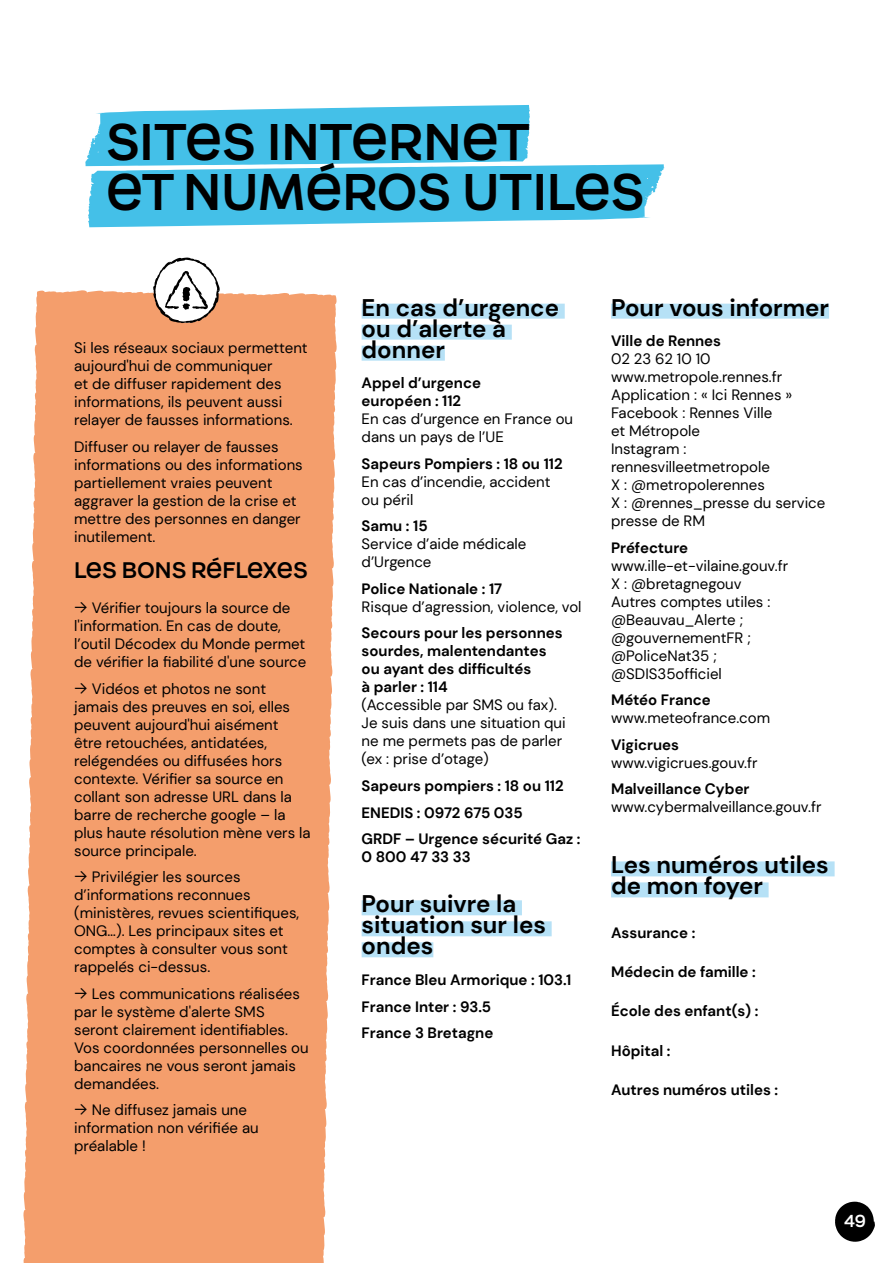
<style>
.page{position:relative;width:893px;height:1263px;background:#fff}
.page>*{position:absolute;margin:0;border:0;box-sizing:border-box;transform-origin:0 0}
.t1{font:500 48px/49.5px "Condate";color:#000}
.t2{font:700 24px/21px "DM Sans";color:#000}
.t3{font:500 21px "Condate";color:#000}
.t4{font:500 16.2px "Condate";color:#fff}
.t5{font:15px/18px "DM Sans";color:#000}
.t6{font:700 15px/18px "DM Sans";color:#000}
.s1{font-family:"Condate";font-weight:300}
</style>
<div class="page">
<svg style="left:835px;top:1202px;width:40px;height:40px"></svg>
<svg style="left:85px;top:105px;width:580px;height:122px"></svg>
<div style="left:362px;top:304px;width:203px;height:15px;background:#b6e1f6"></div>
<div style="left:362px;top:325px;width:150px;height:15px;background:#b6e1f6"></div>
<div style="left:362px;top:346px;width:83px;height:15px;background:#b6e1f6"></div>
<div style="left:23px;top:290px;width:314px;height:973px;background:#f49e6c"></div>
<div style="left:611px;top:304px;width:218px;height:15px;background:#b6e1f6"></div>
<div style="left:362px;top:900px;width:160px;height:15px;background:#b6e1f6"></div>
<div style="left:362px;top:921px;width:190px;height:15px;background:#b6e1f6"></div>
<div style="left:362px;top:942px;width:71px;height:15px;background:#b6e1f6"></div>
<div style="left:611px;top:861px;width:224px;height:15px;background:#b6e1f6"></div>
<div style="left:611px;top:882px;width:158px;height:15px;background:#b6e1f6"></div>
<svg style="left:153px;top:257px;width:67px;height:66px"></svg>
<h1 class="t1" style="left:106px;top:117px;width:539px">SITES INTERNET<br>ET NUMÉROS UTILES</h1>
<p class="t5" style="left:74px;top:339px;width:235px">Si les réseaux sociaux permettent aujourd'hui de communiquer<br>et de diffuser rapidement des informations, ils peuvent aussi relayer de fausses informations.</p>
<p class="t5" style="left:74px;top:437px;width:230px">Diffuser ou relayer de fausses informations ou des informations partiellement vraies peuvent aggraver la gestion de la crise et mettre des personnes en danger inutilement.</p>
<h3 class="t3" style="left:74px;top:557px;width:235px">LES BONS RÉFLEXES</h3>
<p class="t5" style="left:74px;top:599px;width:234px"><span class="s1">→</span> Vérifier toujours la source de l'information. En cas de doute, l’outil Décodex du Monde permet de vérifier la fiabilité d'une source</p>
<p class="t5" style="left:74px;top:679px;width:238px"><span class="s1">→</span> Vidéos et photos ne sont jamais des preuves en soi, elles peuvent aujourd'hui aisément<br>être retouchées, antidatées, relégendées ou diffusées hors contexte. Vérifier sa source en collant son adresse URL dans la barre de recherche google – la plus haute résolution mène vers la source principale.</p>
<p class="t5" style="left:74px;top:868px;width:227px"><span class="s1">→</span> Privilégier les sources d’informations reconnues (ministères, revues scientifiques,<br>ONG…). Les principaux sites et comptes à consulter vous sont rappelés ci-dessus.</p>
<p class="t5" style="left:74px;top:984px;width:236px"><span class="s1">→</span> Les communications réalisées par le système d'alerte SMS seront clairement identifiables.<br>Vos coordonnées personnelles ou bancaires ne vous seront jamais demandées.</p>
<p class="t5" style="left:74px;top:1101px;width:186px"><span class="s1">→</span> Ne diffusez jamais une information non vérifiée au préalable !</p>
<h2 class="t2" style="left:362px;top:297px;width:199px">En cas d’urgence ou d’alerte à donner</h2>
<p class="t6" style="left:362px;top:374px;width:121px">Appel d’urgence européen : 112</p>
<p class="t5" style="left:362px;top:410px;width:213px">En cas d’urgence en France ou dans un pays de l’UE</p>
<p class="t6" style="left:362px;top:455px;width:202px">Sapeurs Pompiers : 18 ou 112</p>
<p class="t5" style="left:362px;top:473px;width:190px">En cas d’incendie, accident ou péril</p>
<p class="t6" style="left:362px;top:517px;width:68px">Samu : 15</p>
<p class="t5" style="left:362px;top:535px;width:166px">Service d’aide médicale d’Urgence</p>
<p class="t6" style="left:362px;top:580px;width:142px">Police Nationale : 17</p>
<p class="t5" style="left:362px;top:598px;width:221px">Risque d’agression, violence, vol</p>
<p class="t6" style="left:362px;top:624px;width:203px">Secours pour les personnes sourdes, malentendantes ou ayant des difficultés<br>à parler : 114</p>
<p class="t5" style="left:362px;top:696px;width:206px">(Accessible par SMS ou fax).<br>Je suis dans une situation qui ne me permets pas de parler (ex : prise d’otage)</p>
<p class="t6" style="left:362px;top:772px;width:220px;line-height:26.5px">Sapeurs pompiers : 18 ou 112<br>ENEDIS : 0972 675 035<br>GRDF – Urgence sécurité Gaz :</p>
<p class="t6" style="left:362px;top:848px;width:111px">0 800 47 33 33</p>
<h2 class="t2" style="left:362px;top:893px;width:186px">Pour suivre la situation sur les ondes</h2>
<p class="t6" style="left:362px;top:966px;width:211px;line-height:26.5px">France Bleu Armorique : 103.1<br>France Inter : 93.5<br>France 3 Bretagne</p>
<h2 class="t2" style="left:611px;top:297px;width:219px">Pour vous informer</h2>
<p class="t6" style="left:611px;top:332px;width:112px">Ville de Rennes</p>
<p class="t5" style="left:611px;top:350px;width:216px">02 23 62 10 10 www.metropole.rennes.fr<br>Application : « Ici Rennes »<br>Facebook : Rennes Ville<br>et Métropole<br>Instagram : rennesvilleetmetropole<br>X : @metropolerennes<br>X : @rennes_presse du service presse de RM</p>
<p class="t6" style="left:611px;top:539px;width:79px">Préfecture</p>
<p class="t5" style="left:611px;top:557px;width:179px">www.ille-et-vilaine.gouv.fr<br>X : @bretagnegouv<br>Autres comptes utiles : @Beauvau_Alerte ; @gouvernementFR ; @PoliceNat35 ; @SDIS35officiel</p>
<p class="t6" style="left:611px;top:691px;width:101px">Météo France</p>
<p class="t5" style="left:611px;top:709px;width:161px">www.meteofrance.com</p>
<p class="t6" style="left:611px;top:736px;width:69px">Vigicrues</p>
<p class="t5" style="left:611px;top:754px;width:148px">www.vigicrues.gouv.fr</p>
<p class="t6" style="left:611px;top:780px;width:140px">Malveillance Cyber</p>
<p class="t5" style="left:611px;top:798px;width:212px">www.cybermalveillance.gouv.fr</p>
<h2 class="t2" style="left:611px;top:854px;width:219px">Les numéros utiles de mon foyer</h2>
<p class="t6" style="left:611px;top:924px;width:86px">Assurance :</p>
<p class="t6" style="left:611px;top:963px;width:146px">Médecin de famille :</p>
<p class="t6" style="left:611px;top:1002px;width:149px">École des enfant(s) :</p>
<p class="t6" style="left:611px;top:1041px;width:61px">Hôpital :</p>
<p class="t6" style="left:611px;top:1081px;width:168px">Autres numéros utiles :</p>
<p class="t4" style="left:844px;top:1211px;width:23px">49</p>
</div>
